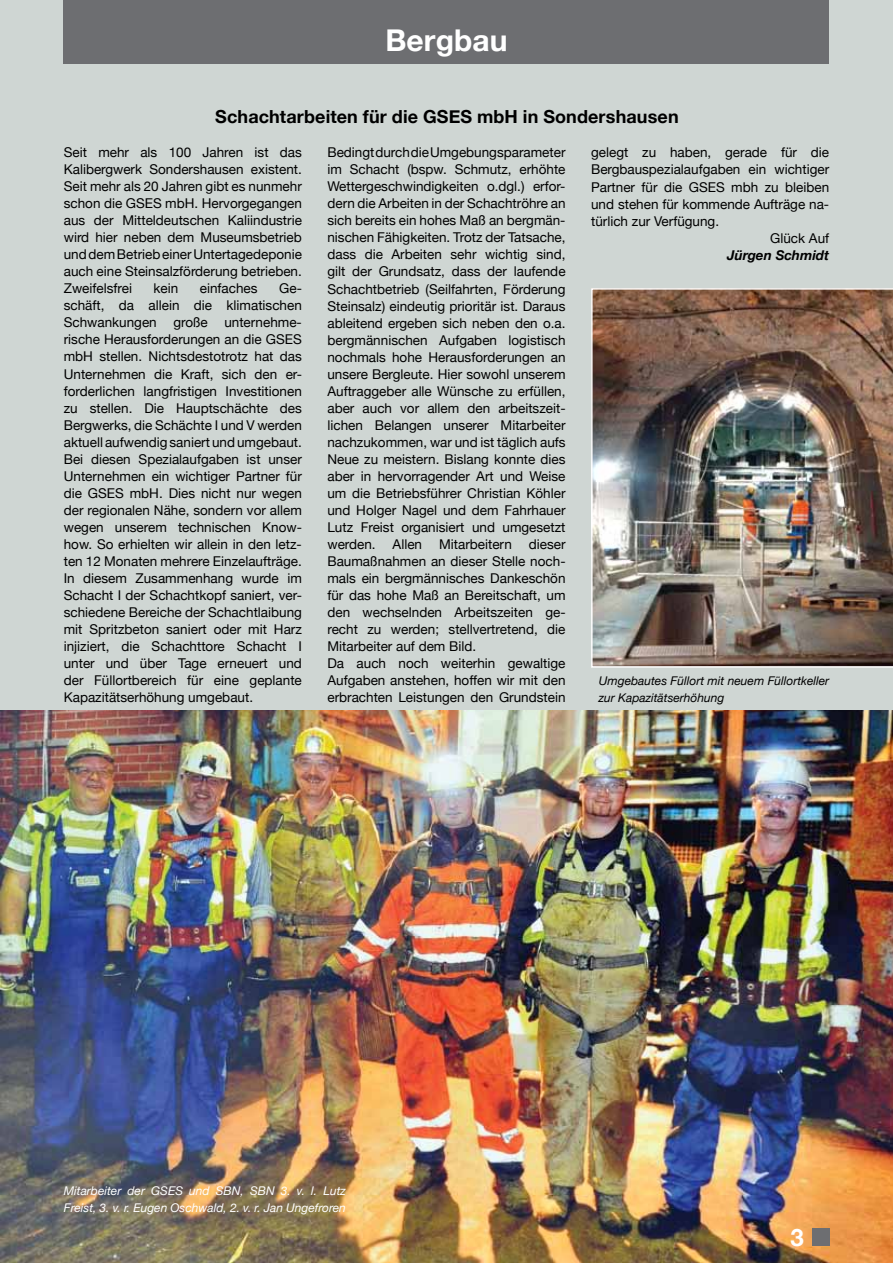
<style>
.page{position:relative;width:893px;height:1263px;background:#cfd6d3}
.page>*{position:absolute;margin:0;border:0;box-sizing:border-box;transform-origin:0 0}
.t1{font:700 30px "Helvetica Neue";letter-spacing:.005em;color:#fff}
.t2{font:700 24px "Helvetica Neue";color:#fff}
.t3{font:700 18px "Helvetica Neue";letter-spacing:.005em;color:#000}
.t4{font:13.5px/17px "Helvetica Neue";color:#000;text-align:justify}
.t5{font:italic 700 13.5px "Helvetica Neue";color:#000}
.t6{font:italic 12px/17px "Helvetica Neue";color:#fff}
.t7{font:italic 12px/17px "Helvetica Neue";color:#000}
</style>
<div class="page">
<div style="left:64px;top:0;width:765px;height:64px;background:#6d6e71"></div>
<img style="left:0;top:711px;width:893px;height:552px">
<img style="left:591px;top:288px;width:302px;height:380px">
<div style="left:812px;top:1229px;width:17px;height:17px;background:#6d6e71"></div>
<h1 class="t1" style="left:385px;top:21px;width:124px">Bergbau</h1>
<h3 class="t3" style="left:215px;top:106px;width:465px">Schachtarbeiten für die GSES mbH in Sondershausen</h3>
<p class="t4" style="left:64px;top:144px;width:240px">Seit mehr als 100 Jahren ist das Kalibergwerk Sondershausen existent.<br>Seit mehr als 20 Jahren gibt es nunmehr schon die GSES mbH . Hervorgegangen aus der Mitteldeutschen Kaliindustrie wird hier neben dem Museumsbetrieb und dem Betrieb einer Untertagedeponie auch eine Steinsalzförderung betrieben.<br>Zweifelsfrei</p>
<p class="t4" style="left:591px;top:144px;width:240px">gelegt zu haben, gerade für die</p>
<p class="t4" style="left:591px;top:161px;width:240px">Bergbauspezialaufgaben ein wichtiger</p>
<p class="t4" style="left:591px;top:178px;width:240px">Partner für die GSES mbh zu bleiben</p>
<p class="t4" style="left:591px;top:195px;width:240px">und stehen für kommende Aufträge na-</p>
<p class="t4" style="left:591px;top:212px;width:130px">türlich zur Verfügung.</p>
<p class="t4" style="left:770px;top:229px;width:61px">Glück Auf</p>
<p class="t5" style="left:727px;top:246px;width:104px">Jürgen Schmidt</p>
<p class="t4" style="left:327px;top:144px;width:240px">Bedingt durch die Umgebungsparameter im Schacht (bspw. Schmutz, erhöhte Wettergeschwindigkeiten o.dgl.) erfor&shy;dern die Arbeiten in der Schachtröhre an sich bereits ein hohes Maß an bergmän&shy;nischen Fähigkeiten. Trotz der Tatsache, dass die Arbeiten sehr wichtig sind, gilt der Grundsatz, dass der laufende Schachtbetrieb (Seilfahrten, Förderung Steinsalz) eindeutig prioritär ist. Daraus ableitend ergeben sich neben den o.a. bergmännischen Aufgaben logistisch nochmals hohe Herausforderungen an unsere Bergleute. H ier sowohl unserem Auftraggeber alle Wünsche zu erfüllen, aber auch vor allem den arbeitszeit&shy;lichen Belangen unserer Mitarbeiter nachzukommen, war und ist täglich aufs Neue zu meistern. Bislang konnte dies aber in hervorragender Art und Weise um die Betriebsführer Christian Köhler und Holger Nagel und dem Fahrhauer Lutz Freist organisiert und umgesetzt werden.</p>
<p class="t4" style="left:64px;top:280px;width:240px;text-align:left;text-indent:215px">Ge&shy;schäft, da allein die klimatischen Schwankungen große unternehme&shy;rische Herausforderungen an die GSES mbH stellen. Nichtsdestotrotz hat das Unternehmen die Kraft, sich den er&shy;forderlichen langfristigen I nvestitionen zu stellen. Die Hauptschächte des Bergwerks, die Schächte I und V werden aktuell aufwendig saniert und umgebaut.<br>Bei diesen Spezialaufgaben ist unser Unternehmen ein wichtiger Partner für die GSES mbH . Dies nicht nur wegen der regionalen Nähe, sondern vor allem wegen unserem technischen Know&shy;how. So erhielten wir allein in den letz&shy;ten 12 Monaten mehrere Einzelaufträge.<br>I n diesem Zusammenhang wurde im Schacht I der Schachtkopf saniert, ver&shy;schiedene Bereiche der Schachtlaibung mit Spritzbeton saniert oder mit H arz injiziert, die Schachttore Schacht I unter und über Tage erneuert und der Füllortbereich für eine geplante Kapazitätserhöhung umgebaut.</p>
<p class="t4" style="left:154px;top:280px;width:26px">kein</p>
<p class="t4" style="left:200px;top:280px;width:59px">einfaches</p>
<p class="t4" style="left:327px;top:535px;width:240px;text-align:left;text-indent:201px">dieser<br>Baumaßnahmen an dieser Stelle noch&shy;mals ein bergmännisches Dankeschön für das hohe Maß an Bereitschaft, um den wechselnden Arbeitszeiten ge&shy;recht zu werden; stellvertretend, die<br>Mitarbeiter auf dem Bild.<br>Da auch noch weiterhin gewaltige<br>Aufgaben anstehen, hoffen wir mit den erbrachten Leistungen den Grundstein</p>
<p class="t4" style="left:393px;top:535px;width:31px">Allen</p>
<p class="t4" style="left:439px;top:535px;width:74px">Mitarbeitern</p>
<p class="t7" style="left:599px;top:672px;width:232px">Umgebautes Füllort mit neuem Füllortkeller zur Kapazitätserhöhung</p>
<p class="t6" style="left:64px;top:1182px;width:284px">Mitarbeiter der GSES und SBN, SBN 3. v. l. Lutz<br>Freist, 3. v. r. Eugen Oschwald, 2. v. r. Jan Ungefroren</p>
<h2 class="t2" style="left:790px;top:1222px;width:15px">3</h2>
</div>
